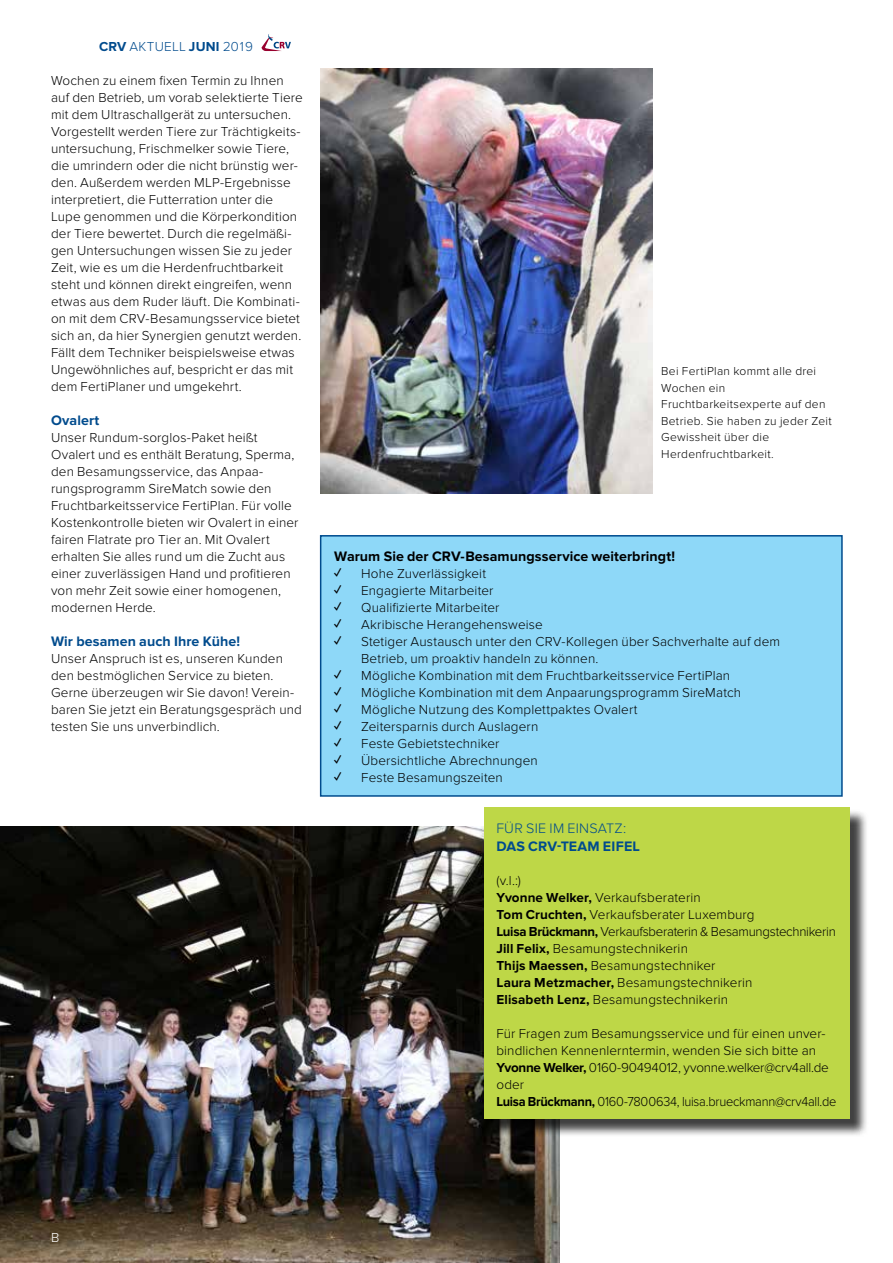
<style>
.page{position:relative;width:893px;height:1263px;background:#fff}
.page>*{position:absolute;margin:0;border:0;box-sizing:border-box;transform-origin:0 0}
.t1{font:700 14.25px "Proxima Nova";letter-spacing:.005em;color:#004b8d}
.t2{font:700 14.25px "Proxima Nova";letter-spacing:.005em;color:#000}
.t3{font:300 14.25px "Proxima Nova";letter-spacing:.015em;color:#004b8d}
.t4{font:300 13.5px/17px "Proxima Nova";letter-spacing:.01em;color:#000}
.t5{font:300 13.5px "Proxima Nova";letter-spacing:.015em;color:#004b8d}
.t6{font:300 13.5px "Proxima Nova";color:#fff}
.t7{font:300 12px/16.5px "Proxima Nova";letter-spacing:.025em;color:#000}
.s1{font-weight:700}
</style>
<div class="page">
<img style="left:0;top:827px;width:560px;height:436px">
<svg style="left:262px;top:34px;width:29px;height:17px"></svg>
<img style="left:321px;top:68px;width:331px;height:425px">
<div style="left:321px;top:536px;width:521px;height:260px;background:#8ed8f8"></div>
<div style="left:320px;top:535px;width:523px;height:262px;border:2px solid #004b8d"></div>
<div style="left:486px;top:809px;width:382px;height:328px;background:#000;opacity:.75"></div>
<div style="left:484px;top:807px;width:365px;height:311px;background:#bed747"></div>
<p class="t5" style="left:99px;top:39px;width:155px"><span class="s1">CRV</span> AKTUELL <span class="s1">JUNI</span> 2019</p>
<p class="t4" style="left:51px;top:72px;width:253px">Wochen zu einem fixen Termin zu Ihnen auf den Betrieb, um vorab selektierte Tiere mit dem Ultraschallgerät zu untersuchen.<br>Vorgestellt werden Tiere zur Trächtigkeits&shy;untersuchung, Frischmelker sowie Tiere, die umrindern oder die nicht brünstig wer&shy;den. Außerdem werden MLP-Ergebnisse interpretiert, die Futterration unter die Lupe genommen und die Körperkondition der Tiere bewertet. Durch die regelmäßi&shy;gen Untersuchungen wissen Sie zu jeder Zeit, wie es um die Herdenfruchtbarkeit steht und können direkt eingreifen, wenn etwas aus dem Ruder läuft. Die Kombinati&shy;on mit dem CRV-Besamungsservice bietet sich an, da hier Synergien genutzt werden.<br>Fällt dem Techniker beispielsweise etwas Ungewöhnliches auf, bespricht er das mit dem FertiPlaner und umgekehrt.</p>
<p class="t1" style="left:51px;top:412px;width:50px">Ovalert</p>
<p class="t4" style="left:51px;top:429px;width:249px">Unser Rundum-sorglos-Paket heißt Ovalert und es enthält Beratung, Sperma, den Besamungsservice, das Anpaa&shy;rungsprogramm SireMatch sowie den Fruchtbarkeitsservice FertiPlan. Für volle Kostenkontrolle bieten wir Ovalert in einer fairen Flatrate pro Tier an. Mit Ovalert erhalten Sie alles rund um die Zucht aus einer zuverlässigen Hand und profitieren von mehr Zeit sowie einer homogenen, modernen Herde.</p>
<p class="t1" style="left:51px;top:633px;width:190px">Wir besamen auch Ihre Kühe!</p>
<p class="t4" style="left:51px;top:650px;width:252px">Unser Anspruch ist es, unseren Kunden den bestmöglichen Service zu bieten.<br>Gerne überzeugen wir Sie davon! Verein&shy;baren Sie jetzt ein Beratungsgespräch und testen Sie uns unverbindlich.</p>
<p class="t7" style="left:661px;top:363px;width:172px">Bei FertiPlan kommt alle drei<br>Wochen ein<br>Fruchtbarkeitsexperte auf den<br>Betrieb. Sie haben zu jeder Zeit<br>Gewissheit über die<br>Herdenfruchtbarkeit.</p>
<p class="t2" style="left:334px;top:548px;width:342px">Warum Sie der CRV-Besamungsservice weiterbringt!</p>
<p class="t4" style="left:334px;top:565px;width:153px"><span class="s1">✓</span> Hohe Zuverlässigkeit</p>
<p class="t4" style="left:334px;top:582px;width:161px"><span class="s1">✓</span> Engagierte Mitarbeiter</p>
<p class="t4" style="left:334px;top:599px;width:167px"><span class="s1">✓</span> Qualifizierte Mitarbeiter</p>
<p class="t4" style="left:334px;top:616px;width:210px"><span class="s1">✓</span> Akribische Herangehensweise</p>
<p class="t4" style="left:361px;top:633px;width:420px;text-indent:-27px"><span class="s1">✓</span> Stetiger Austausch unter den CRV-Kollegen über Sachverhalte auf dem<br>Betrieb, um proaktiv handeln zu können.</p>
<p class="t4" style="left:334px;top:668px;width:398px"><span class="s1">✓</span> Mögliche Kombination mit dem Fruchtbarkeitsservice FertiPlan</p>
<p class="t4" style="left:334px;top:685px;width:408px"><span class="s1">✓</span> Mögliche Kombination mit dem Anpaarungsprogramm SireMatch</p>
<p class="t4" style="left:334px;top:702px;width:305px"><span class="s1">✓</span> Mögliche Nutzung des Komplettpaktes Ovalert</p>
<p class="t4" style="left:334px;top:719px;width:206px"><span class="s1">✓</span> Zeitersparnis durch Auslagern</p>
<p class="t4" style="left:334px;top:736px;width:167px"><span class="s1">✓</span> Feste Gebietstechniker</p>
<p class="t4" style="left:334px;top:753px;width:205px"><span class="s1">✓</span> Übersichtliche Abrechnungen</p>
<p class="t4" style="left:334px;top:770px;width:170px"><span class="s1">✓</span> Feste Besamungszeiten</p>
<p class="t3" style="left:496px;top:820px;width:131px">FÜR SIE IM EINSATZ:</p>
<p class="t1" style="left:496px;top:837px;width:145px">DAS CRV-TEAM EIFEL</p>
<p class="t4" style="left:496px;top:872px;width:341px">(v.l.:)<br><span class="s1">Yvonne Welker,</span> Verkaufsberaterin<br><span class="s1">Tom Cruchten,</span> Verkaufsberater Luxemburg<br><span class="s1">Luisa Brückmann,</span> Verkaufsberaterin &amp; Besamungstechnikerin <span class="s1">Jill Felix,</span> Besamungstechnikerin<br><span class="s1">Thijs Maessen,</span> Besamungstechniker<br><span class="s1">Laura Metzmacher,</span> Besamungstechnikerin<br><span class="s1">Elisabeth Lenz,</span> Besamungstechnikerin</p>
<p class="t4" style="left:496px;top:1025px;width:341px">Für Fragen zum Besamungsservice und für einen unver&shy;bindlichen Kennenlerntermin, wenden Sie sich bitte an <span class="s1">Yvonne Welker,</span> 0160-90494012, yvonne.welker@crv4all.de oder<br><span class="s1">Luisa Brückmann,</span> 0160-7800634, luisa.brueckmann@crv4all.de</p>
<p class="t6" style="left:51px;top:1229px;width:10px">B</p>
</div>
